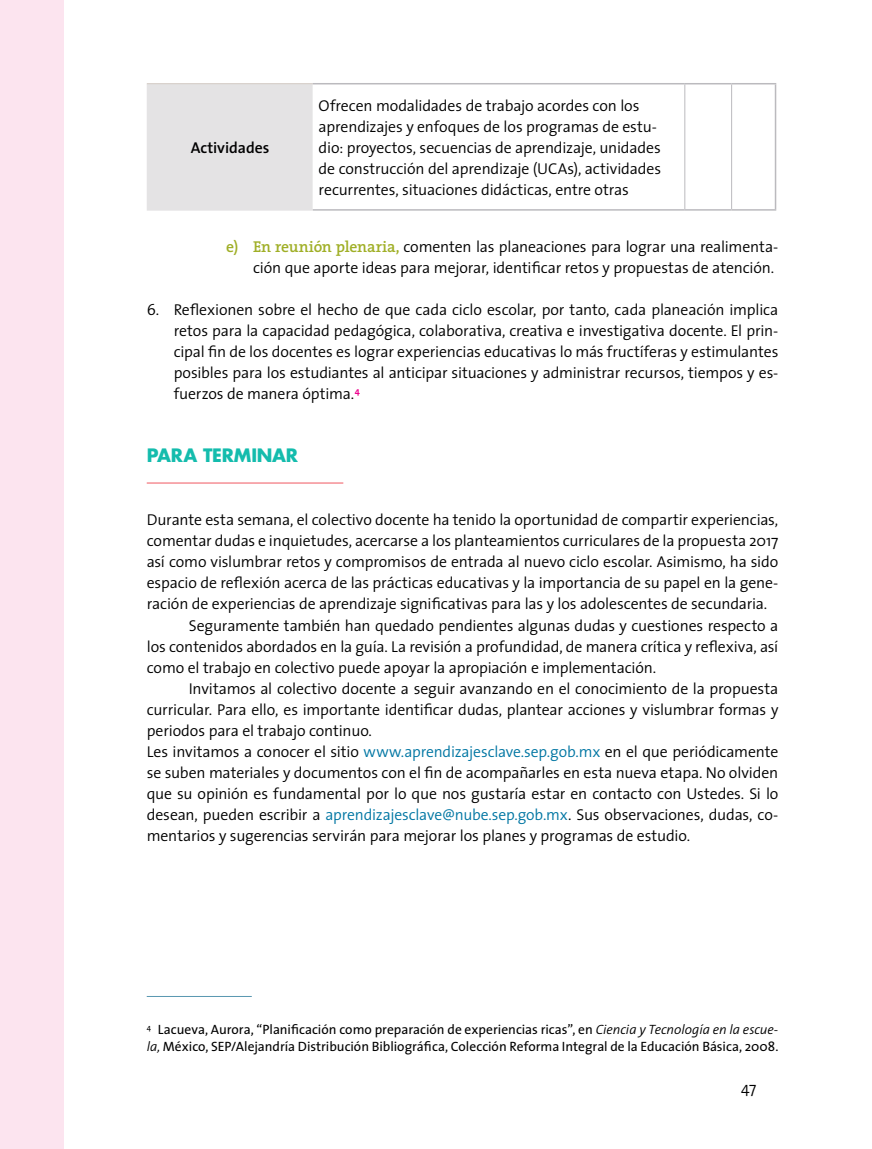
<style>
.page{position:relative;width:872px;height:1149px;background:#fff}
.page>*{position:absolute;margin:0;border:0;box-sizing:border-box;transform-origin:0 0}
.t1{font:700 18px "Futura Std";letter-spacing:-.015em;color:#14bcad}
.t2{font:300 15.75px/21px "The Sans";letter-spacing:-.01em;color:#000}
.t3{font:600 15.75px "The Sans";letter-spacing:-.005em;color:#000}
.t4{font:13.5px/16.8px "The Sans";color:#000}
.s1{font-family:"The Serif";font-weight:600;color:#a0af27}
.s2{color:#0076a3}
.s3{font-weight:300;font-style:italic}
</style>
<div class="page">
<div style="left:0;top:0;width:63px;height:1148px;background:#fce4ef"></div>
<div style="left:147px;top:84px;width:166px;height:126px;background:#e4e3e4"></div>
<svg style="left:313px;top:84px;width:461px;height:125px"></svg>
<hr style="left:313px;top:83px;width:372px;height:1px;background:#bbbabe">
<hr style="left:685px;top:83px;width:46px;height:1px;background:#bbbabe">
<hr style="left:731px;top:83px;width:45px;height:1px;background:#bbbabe">
<hr style="left:774px;top:84px;width:2px;height:125px;background:#bbbabe">
<hr style="left:313px;top:209px;width:372px;height:1px;background:#bbbabe">
<hr style="left:685px;top:209px;width:46px;height:1px;background:#bbbabe">
<hr style="left:731px;top:209px;width:45px;height:1px;background:#bbbabe">
<hr style="left:147px;top:83px;width:166px;height:1px;background:#d7cec7">
<hr style="left:684px;top:84px;width:1px;height:125px;background:#bbbabe">
<hr style="left:731px;top:84px;width:1px;height:125px;background:#bbbabe">
<hr style="left:147px;top:482px;width:196px;height:1px;background:#f05861">
<hr style="left:147px;top:995px;width:105px;height:1px;background:#5997b1">
<p class="t3" style="left:191px;top:134px;width:80px">Actividades</p>
<p class="t2" style="left:319px;top:94px;width:344px">Ofrecen modalidades de trabajo acordes con los aprendizajes y enfoques de los programas de estu&shy;dio: proyectos, secuencias de aprendizaje, unidades de construcción del aprendizaje (UCAs), actividades recurrentes, situaciones didácticas, entre otras</p>
<p class="t2" style="left:226px;top:236px;width:554px;text-align:right"><span class="s1">e) En reunión plenaria,</span> comenten las planeaciones para lograr una realimenta&shy;ción que aporte ideas para mejorar, identificar retos y propuestas de atención.</p>
<p class="t2" style="left:174px;top:299px;width:606px;text-align:justify;text-indent:-27px">6. Reflexionen sobre el hecho de que cada ciclo escolar, por tanto, cada planeación implica retos para la capacidad pedagógica, colaborativa, creativa e investigativa docente. El prin&shy;cipal fin de los docentes es lograr experiencias educativas lo más fructíferas y estimulantes posibles para los estudiantes al anticipar situaciones y administrar recursos, tiempos y es&shy;fuerzos de manera óptima.<sup>4</sup></p>
<p class="t1" style="left:147px;top:443px;width:153px">PARA TERMINAR</p>
<p class="t2" style="left:147px;top:509px;width:633px">Durante esta semana, el colectivo docente ha tenido la oportunidad de compartir experiencias,</p>
<p class="t2" style="left:147px;top:530px;width:633px">comentar dudas e inquietudes, acercarse a los planteamientos curriculares de la propuesta 2017</p>
<p class="t2" style="left:147px;top:551px;width:633px">así como vislumbrar retos y compromisos de entrada al nuevo ciclo escolar. Asimismo, ha sido</p>
<p class="t2" style="left:147px;top:572px;width:633px">espacio de reflexión acerca de las prácticas educativas y la importancia de su papel en la gene-</p>
<p class="t2" style="left:147px;top:593px;width:622px">ración de experiencias de aprendizaje significativas para las y los adolescentes de secundaria.</p>
<p class="t2" style="left:189px;top:614px;width:591px">Seguramente también han quedado pendientes algunas dudas y cuestiones respecto a</p>
<p class="t2" style="left:147px;top:635px;width:633px">los contenidos abordados en la guía. La revisión a profundidad, de manera crítica y reflexiva, así</p>
<p class="t2" style="left:147px;top:656px;width:511px">como el trabajo en colectivo puede apoyar la apropiación e implementación.</p>
<p class="t2" style="left:189px;top:677px;width:591px">Invitamos al colectivo docente a seguir avanzando en el conocimiento de la propuesta</p>
<p class="t2" style="left:147px;top:698px;width:633px">curricular. Para ello, es importante identificar dudas, plantear acciones y vislumbrar formas y</p>
<p class="t2" style="left:147px;top:719px;width:227px">periodos para el trabajo continuo.</p>
<p class="t2" style="left:147px;top:740px;width:633px">Les invitamos a conocer el sitio <span class="s2">www.aprendizajesclave.sep.gob.mx</span> en el que periódicamente</p>
<p class="t2" style="left:147px;top:761px;width:633px">se suben materiales y documentos con el fin de acompañarles en esta nueva etapa. No olviden</p>
<p class="t2" style="left:147px;top:782px;width:633px">que su opinión es fundamental por lo que nos gustaría estar en contacto con Ustedes. Si lo</p>
<p class="t2" style="left:147px;top:803px;width:633px">desean, pueden escribir a <span class="s2">aprendizajesclave@nube.sep.gob.mx</span>. Sus observaciones, dudas, co-</p>
<p class="t2" style="left:147px;top:824px;width:545px">mentarios y sugerencias servirán para mejorar los planes y programas de estudio.</p>
<p class="t4" style="left:147px;top:1020px;width:633px"><sup>4</sup> Lacueva, Aurora, “Planificación como preparación de experiencias ricas”, en <span class="s3">Ciencia y Tecnología en la escue&shy;la,</span> México, SEP/Alejandría Distribución Bibliográfica, Colección Reforma Integral de la Educación Básica, 2008.</p>
<p class="t2" style="left:741px;top:1076px;width:17px">47</p>
</div>
